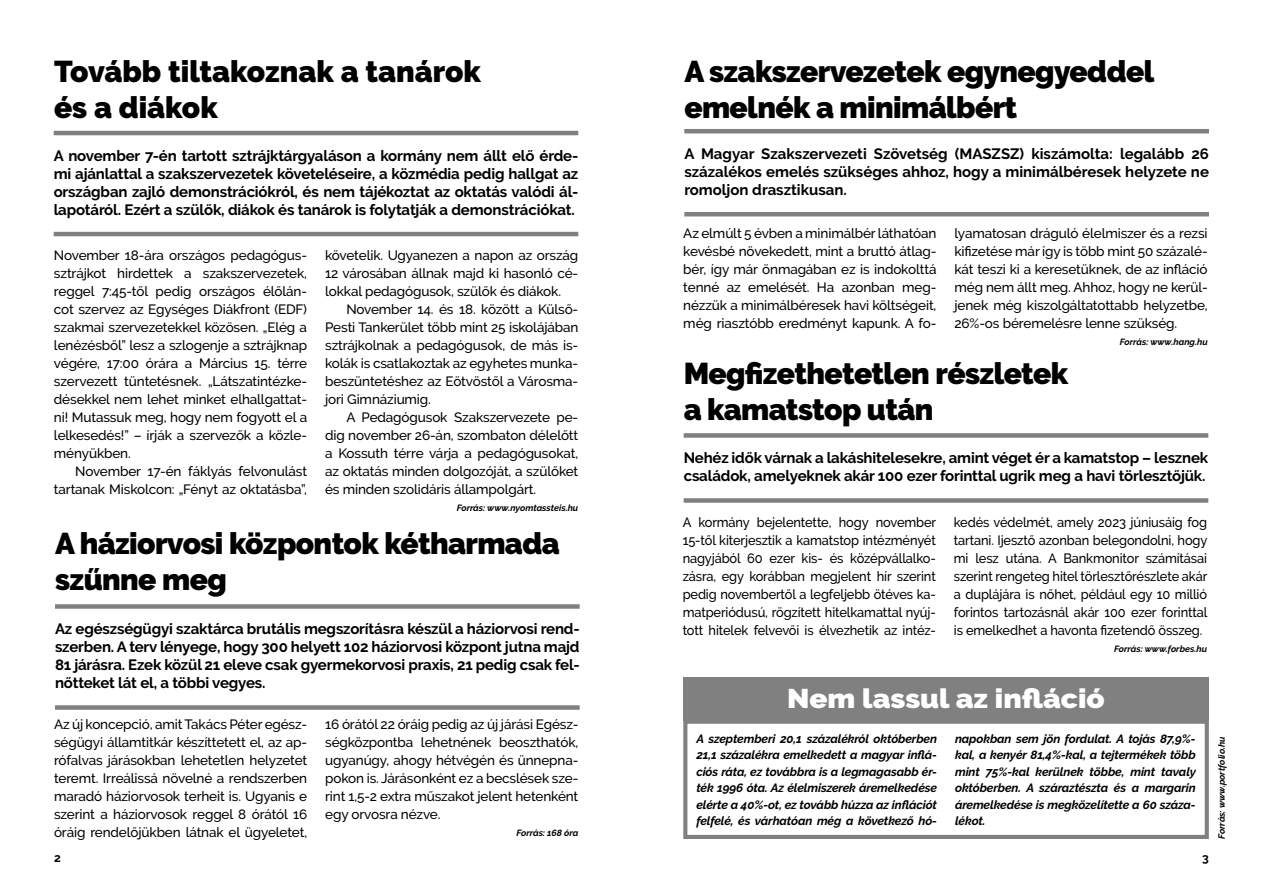
<style>
.page{position:relative;width:1263px;height:893px;background:#fff}
.page>*{position:absolute;margin:0;border:0;box-sizing:border-box;transform-origin:0 0}
._00_cím{font:900 30px/36px "Raleway";letter-spacing:-.02em;color:#000}
._00_cím-2{font:900 30px "Raleway";color:#000}
._00_kenyér{font:900 27px "Raleway";color:#fff;scale:1.1 1}
._00_lead{font:700 15px/18px "Raleway";letter-spacing:-.01em;color:#000;text-align:justify}
._00_kenyér-2{font:500 13.5px/18px "Raleway";letter-spacing:-.01em;color:#000;text-align:justify}
._00_kenyér-3{font:500 13.5px/18px "Raleway";letter-spacing:-.01em;color:#000;text-align:justify;scale:.95 1}
._00_képalá{font:italic 700 12px/16.5px "Raleway";letter-spacing:-.01em;color:#000;text-align:justify}
._00_box_kiemelt_text{font:700 12px "Raleway";color:#000}
._00_képalá-2{font:italic 700 9px "Raleway";color:#000}
</style>
<div class="page">
<div style="left:683px;top:677px;width:526px;height:43px;background:#808080"></div>
<div style="left:683px;top:720px;width:526px;height:119px;border:4px solid #808080"></div>
<hr style="left:54px;top:131px;width:524px;height:4px;background:#808080">
<hr style="left:54px;top:232px;width:524px;height:4px;background:#808080">
<hr style="left:684px;top:129px;width:525px;height:4px;background:#808080">
<hr style="left:684px;top:212px;width:525px;height:4px;background:#808080">
<div style="left:684px;top:433px;width:524px;height:5px;background:#808080"></div>
<div style="left:684px;top:498px;width:524px;height:5px;background:#808080"></div>
<div style="left:55px;top:604px;width:525px;height:5px;background:#808080"></div>
<div style="left:55px;top:705px;width:525px;height:5px;background:#808080"></div>
<p class="_00_cím-2" style="left:54px;top:54px;width:429px">Tovább tiltakoznak a tanárok</p>
<p class="_00_cím-2" style="left:54px;top:90px;width:165px">és a diákok</p>
<p class="_00_lead" style="left:54px;top:147px;width:526px">A november 7-én tartott sztrájktárgyaláson a kormány nem állt elő érde&shy;mi ajánlattal a szakszervezetek követeléseire, a közmédia pedig hallgat az országban zajló demonstrációkról, és nem tájékoztat az oktatás valódi ál&shy;lapotáról. Ezért a szülők, diákok és tanárok is folytatják a demonstrációkat.</p>
<p class="_00_kenyér-2" style="left:54px;top:247px;width:255px">November 18-ára országos pedagógus&shy;sztrájkot hirdettek a szakszervezetek, reggel 7:45-től pedig országos élőlán&shy;cot szervez az Egységes Diákfront (EDF) szakmai szervezetekkel közösen. „Elég a lenézésből” lesz a szlogenje a sztrájknap végére, 17:00 órára a Március 15. térre szervezett tüntetésnek. „Látszatintézke&shy;désekkel nem lehet minket elhallgattat&shy;ni! Mutassuk meg, hogy nem fogyott el a lelkesedés!” – írják a szervezők a közle&shy;ményükben.</p>
<p class="_00_kenyér-2" style="left:54px;top:463px;width:255px;text-align:right">November 17-én fáklyás felvonulást tartanak Miskolcon: „Fényt az oktatásba”,</p>
<p class="_00_kenyér-2" style="left:325px;top:247px;width:255px">követelik. Ugyanezen a napon az ország 12 városában állnak majd ki hasonló cé&shy;lokkal pedagógusok, szülők és diákok.</p>
<p class="_00_kenyér-2" style="left:325px;top:301px;width:255px;text-indent:21px">November 14. és 18. között a Külső-Pesti Tankerület több mint 25 iskolájában sztrájkolnak a pedagógusok, de más is&shy;kolák is csatlakoztak az egyhetes munka&shy;beszüntetéshez az Eötvöstől a Városma&shy;jori Gimnáziumig.</p>
<p class="_00_kenyér-2" style="left:325px;top:409px;width:255px;text-indent:21px">A Pedagógusok Szakszervezete pe&shy;dig november 26-án, szombaton délelőtt a Kossuth térre várja a pedagógusokat, az oktatás minden dolgozóját, a szülőket és minden szolidáris állampolgárt.</p>
<p class="_00_képalá-2" style="left:457px;top:502px;width:123px">Forrás: www.nyomtassteis.hu</p>
<p class="_00_cím" style="left:55px;top:526px;width:506px">A háziorvosi központok kétharmada szűnne meg</p>
<p class="_00_lead" style="left:55px;top:620px;width:526px">Az egészségügyi szaktárca brutális megszorításra készül a háziorvosi rend&shy;szerben. A terv lényege, hogy 300 helyett 102 háziorvosi központ jutna majd 81 járásra. Ezek közül 21 eleve csak gyermekorvosi praxis, 21 pedig csak fel&shy;nőtteket lát el, a többi vegyes.</p>
<p class="_00_kenyér-2" style="left:54px;top:715px;width:255px">Az új koncepció, amit Takács Péter egész&shy;ségügyi államtitkár készíttetett el, az ap&shy;rófalvas járásokban lehetetlen helyzetet teremt. Irreálissá növelné a rendszerben maradó háziorvosok terheit is. Ugyanis e szerint a háziorvosok reggel 8 órától 16 óráig rendelőjükben látnak el ügyeletet,</p>
<p class="_00_kenyér-2" style="left:325px;top:715px;width:255px">16 órától 22 óráig pedig az új járási Egész&shy;ségközpontba lehetnének beoszthatók, ugyanúgy, ahogy hétvégén és ünnepna&shy;pokon is. Járásonként ez a becslések sze&shy;rint 1,5-2 extra műszakot jelent hetenként egy orvosra nézve.</p>
<p class="_00_képalá-2" style="left:516px;top:827px;width:63px">Forrás: 168 óra</p>
<p class="_00_cím" style="left:684px;top:54px;width:471px">A szakszervezetek egynegyeddel emelnék a minimálbért</p>
<p class="_00_lead" style="left:684px;top:145px;width:526px">A Magyar Szakszervezeti Szövetség (MASZSZ) kiszámolta: legalább 26 százalékos emelés szükséges ahhoz, hogy a minimálbéresek helyzete ne romoljon drasztikusan.</p>
<p class="_00_kenyér-2" style="left:683px;top:224px;width:255px">Az elmúlt 5 évben a minimálbér láthatóan kevésbé növekedett, mint a bruttó átlag&shy;bér, így már önmagában ez is indokolttá tenné az emelését. Ha azonban meg&shy;nézzük a minimálbéresek havi költségeit, még riasztóbb eredményt kapunk. A fo-</p>
<p class="_00_kenyér-2" style="left:954px;top:224px;width:255px">lyamatosan dráguló élelmiszer és a rezsi kifizetése már így is több mint 50 százalé&shy;kát teszi ki a keresetüknek, de az infláció még nem állt meg. Ahhoz, hogy ne kerül&shy;jenek még kiszolgáltatottabb helyzetbe, 26%-os béremelésre lenne szükség.</p>
<p class="_00_képalá-2" style="left:1120px;top:336px;width:89px">Forrás: www.hang.hu</p>
<p class="_00_cím" style="left:684px;top:356px;width:386px">Megfizethetetlen részletek</p>
<p class="_00_cím" style="left:684px;top:392px;width:251px">a kamatstop után</p>
<p class="_00_lead" style="left:684px;top:449px;width:526px">Nehéz idők várnak a lakáshitelesekre, amint véget ér a kamatstop – lesznek családok, amelyeknek akár 100 ezer forinttal ugrik meg a havi törlesztőjük.</p>
<p class="_00_kenyér-3" style="left:683px;top:514px;width:268px">A kormány bejelentette, hogy november 15-től kiterjesztik a kamatstop intézményét nagyjából 60 ezer kis- és középvállalko&shy;zásra, egy korábban megjelent hír szerint pedig novembertől a legfeljebb ötéves ka&shy;matperiódusú, rögzített hitelkamattal nyúj&shy;tott hitelek felvevői is élvezhetik az intéz-</p>
<p class="_00_kenyér-3" style="left:954px;top:514px;width:268px">kedés védelmét, amely 2023 júniusáig fog tartani. Ijesztő azonban belegondolni, hogy mi lesz utána. A Bankmonitor számításai szerint rengeteg hitel törlesztőrészlete akár a duplájára is nőhet, például egy 10 millió forintos tartozásnál akár 100 ezer forinttal is emelkedhet a havonta fizetendő összeg.</p>
<p class="_00_képalá-2" style="left:1114px;top:644px;width:94px">Forrás: www.forbes.hu</p>
<p class="_00_kenyér" style="left:787px;top:683px;width:290px">Nem lassul az infláció</p>
<p class="_00_képalá" style="left:696px;top:730px;width:242px">A szeptemberi 20,1 százalékról októberben 21,1 százalékra emelkedett a magyar inflá&shy;ciós ráta, ez továbbra is a legmagasabb ér&shy;ték 1996 óta. Az élelmiszerek áremelkedése elérte a 40%-ot, ez tovább húzza az inflációt felfelé, és várhatóan még a következő hó-</p>
<p class="_00_képalá" style="left:955px;top:730px;width:242px">napokban sem jön fordulat. A tojás 87,9%- kal, a kenyér 81,4%-kal, a tejtermékek több mint 75%-kal kerülnek többe, mint tavaly októberben. A száraztészta és a margarin áremelkedése is megközelítette a 60 száza&shy;lékot.</p>
<p class="_00_box_kiemelt_text" style="left:54px;top:851px;width:8px">2</p>
<p class="_00_box_kiemelt_text" style="left:1202px;top:851px;width:8px">3</p>
<p class="_00_képalá-2" style="left:1216px;top:839px;width:104px;rotate:-90deg">Forrás: www.portfolio.hu</p>
</div>
